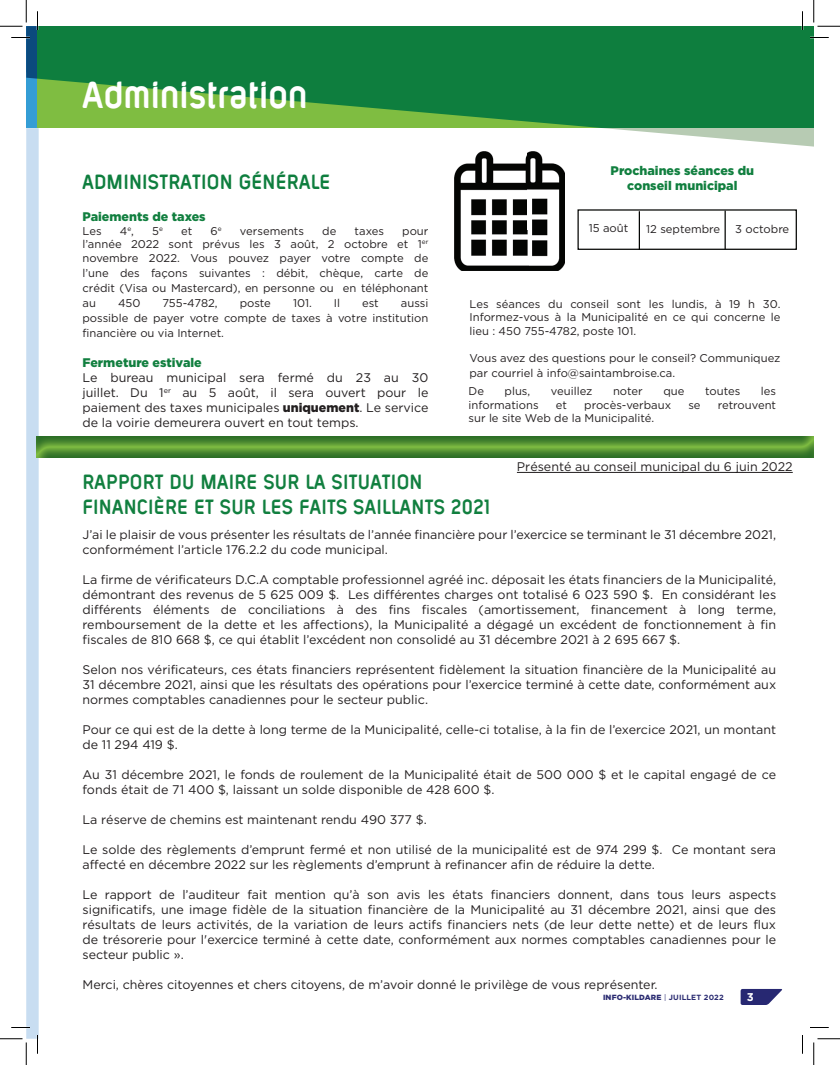
<style>
.page{position:relative;width:840px;height:1065px;background:#fff}
.page>*{position:absolute;margin:0;border:0;box-sizing:border-box;transform-origin:0 0}
.t1{font:700 condensed 41.25px "Layar Bahtera Dd W01";color:#fff}
.t2{font:700 condensed 22.5px/25px "Layar Bahtera Dd W01";letter-spacing:.01em;color:#117f3f}
.t3{font:700 condensed 22.5px "Layar Bahtera Dd W01";letter-spacing:.01em;color:#0e7e3e}
.t4{font:12.5px/15px "Gotham HTF";color:#231f20;text-align:justify}
.t5{font:900 12.5px/15px "Gotham HTF";color:#117f3f;text-align:center}
.t6{font:11.25px/15px "Gotham HTF";color:#231f20;text-align:justify}
.t7{font:700 11.25px "Gotham HTF";color:#fff}
.t8{font:900 7.5px "Gotham HTF";letter-spacing:.02em;color:#2b2c72}
.s1{font-weight:900}
.s2{font-weight:400}
.s3{font-weight:700}
</style>
<div class="page">
<div style="left:26px;top:26px;width:12px;height:102px;background:#349dd5"></div>
<img style="left:39px;top:436px;width:774px;height:22px">
<svg style="left:741px;top:989px;width:42px;height:16px"></svg>
<svg style="left:603px;top:128px;width:211px;height:19px"></svg>
<svg style="left:38px;top:26px;width:776px;height:102px;background:#248a3e"></svg>
<img style="left:454px;top:152px;width:111px;height:118px">
<div style="left:578px;top:209px;width:219px;height:41px;background:#fff;border:1px solid #040503"></div>
<hr style="left:639px;top:211px;width:1px;height:39px;background:#040503">
<hr style="left:725px;top:211px;width:1px;height:38px;background:#040503">
<hr style="left:517px;top:472px;width:276px;height:1px;background:#231f20">
<svg style="left:810px;top:37px;width:19px;height:1px"></svg>
<svg style="left:810px;top:1027px;width:19px;height:1px"></svg>
<svg style="left:802px;top:11px;width:1px;height:19px"></svg>
<svg style="left:802px;top:1035px;width:1px;height:19px"></svg>
<svg style="left:0;top:0;width:199px;height:79px"></svg>
<svg style="left:0;top:128px;width:39px;height:937px"></svg>
<svg style="left:814px;top:0;width:26px;height:27px"></svg>
<svg style="left:814px;top:1039px;width:26px;height:26px"></svg>
<h1 class="t1" style="left:82px;top:75px;width:226px">Administration</h1>
<h2 class="t3" style="left:82px;top:171px;width:250px">ADMINISTRATION GÉNÉRALE</h2>
<p class="t5" style="left:82px;top:209px;width:125px">Paiements de taxes</p>
<p class="t6" style="left:82px;top:223px;width:21px">Les</p>
<p class="t6" style="left:120px;top:223px;width:16px">4<sup>e</sup>,</p>
<p class="t6" style="left:152px;top:223px;width:12px">5<sup>e</sup></p>
<p class="t6" style="left:181px;top:223px;width:13px">et</p>
<p class="t6" style="left:211px;top:223px;width:13px">6<sup>e</sup></p>
<p class="t6" style="left:240px;top:223px;width:66px">versements</p>
<p class="t6" style="left:322px;top:223px;width:16px">de</p>
<p class="t6" style="left:355px;top:223px;width:31px">taxes</p>
<p class="t6" style="left:82px;top:224px;width:347px;line-height:13.5px;text-indent:320px">pour l’année 2022 sont prévus les 3 août, 2 octobre et 1<sup>er </sup>novembre 2022. Vous pouvez payer votre compte de</p>
<p class="t6" style="left:82px;top:265px;width:347px">l’une des façons suivantes : débit, chèque, carte de crédit (Visa ou Mastercard), en personne ou en téléphonant au</p>
<p class="t6" style="left:118px;top:295px;width:24px">450</p>
<p class="t6" style="left:163px;top:295px;width:57px">755-4782,</p>
<p class="t6" style="left:240px;top:295px;width:33px">poste</p>
<p class="t6" style="left:293px;top:295px;width:20px">101.</p>
<p class="t6" style="left:334px;top:295px;width:8px">Il</p>
<p class="t6" style="left:362px;top:295px;width:18px">est</p>
<p class="t6" style="left:82px;top:295px;width:347px;text-indent:318px">aussi possible de payer votre compte de taxes à votre institution financière ou via Internet.</p>
<p class="t5" style="left:82px;top:355px;width:121px">Fermeture estivale</p>
<p class="t4" style="left:82px;top:370px;width:347px">Le bureau municipal sera fermé du 23 au 30 juillet. Du 1<sup>er</sup> au 5 août, il sera ouvert pour le paiement des taxes municipales <span class="s1">uniquement</span>. Le service de la voirie demeurera ouvert en tout temps.</p>
<p class="t5" style="left:611px;top:163px;width:145px">Prochaines séances du conseil municipal</p>
<p class="t6" style="left:589px;top:221px;width:41px">15 août</p>
<p class="t6" style="left:646px;top:222px;width:76px">12 septembre</p>
<p class="t6" style="left:735px;top:222px;width:56px">3 octobre</p>
<p class="t6" style="left:470px;top:297px;width:312px;line-height:13.5px">Les séances du conseil sont les lundis, à 19 h 30.<br>Informez-vous à la Municipalité en ce qui concerne le lieu : 450 755-4782, poste 101.</p>
<p class="t6" style="left:470px;top:350px;width:312px">Vous avez des questions pour le conseil? Communiquez par courriel à info@saintambroise.ca.</p>
<p class="t6" style="left:469px;top:384px;width:17px">De</p>
<p class="t6" style="left:505px;top:384px;width:27px">plus,</p>
<p class="t6" style="left:551px;top:384px;width:43px">veuillez</p>
<p class="t6" style="left:613px;top:384px;width:31px">noter</p>
<p class="t6" style="left:663px;top:384px;width:23px">que</p>
<p class="t6" style="left:705px;top:384px;width:37px">toutes</p>
<p class="t6" style="left:761px;top:384px;width:17px">les</p>
<p class="t6" style="left:469px;top:397px;width:72px">informations</p>
<p class="t6" style="left:556px;top:397px;width:13px">et</p>
<p class="t6" style="left:584px;top:397px;width:89px">procès-verbaux</p>
<p class="t6" style="left:688px;top:397px;width:14px">se</p>
<p class="t6" style="left:718px;top:397px;width:60px">retrouvent</p>
<p class="t6" style="left:469px;top:411px;width:187px">sur le site Web de la Municipalité.</p>
<h2 class="t2" style="left:82px;top:469px;width:409px">RAPPORT DU MAIRE SUR LA SITUATION<br>FINANCIÈRE ET SUR LES FAITS SAILLANTS 2021</h2>
<p class="t4" style="left:517px;top:459px;width:277px">Présenté au conseil municipal du 6 juin 2022</p>
<p class="t4" style="left:82px;top:527px;width:695px">J’ai le plaisir de vous présenter les résultats de l’année financière pour l’exercice se terminant le 31 décembre 2021, conformément l’article 176.2.2 du code municipal.</p>
<p class="t4" style="left:82px;top:572px;width:695px">La firme de vérificateurs D.C.A comptable professionnel agréé inc. déposait les états financiers de la Municipalité, démontrant des revenus de 5 625 009 $. Les différentes charges ont totalisé 6 023 590 $. En considérant les différents éléments de conciliations à des fins fiscales (amortissement, financement à long terme, remboursement de la dette et les affections), la Municipalité a dégagé un excédent de fonctionnement à fin fiscales de 810 668 $, ce qui établit l’excédent non consolidé au 31 décembre 2021 à 2 695 667 $.</p>
<p class="t4" style="left:82px;top:662px;width:695px">Selon nos vérificateurs, ces états financiers représentent fidèlement la situation financière de la Municipalité au 31 décembre 2021, ainsi que les résultats des opérations pour l’exercice terminé à cette date, conformément aux normes comptables canadiennes pour le secteur public.</p>
<p class="t4" style="left:82px;top:722px;width:695px">Pour ce qui est de la dette à long terme de la Municipalité, celle-ci totalise, à la fin de l’exercice 2021, un montant de 11 294 419 $.</p>
<p class="t4" style="left:82px;top:767px;width:695px">Au 31 décembre 2021, le fonds de roulement de la Municipalité était de 500 000 $ et le capital engagé de ce fonds était de 71 400 $, laissant un solde disponible de 428 600 $.</p>
<p class="t4" style="left:82px;top:812px;width:346px">La réserve de chemins est maintenant rendu 490 377 $.</p>
<p class="t4" style="left:82px;top:842px;width:695px">Le solde des règlements d’emprunt fermé et non utilisé de la municipalité est de 974 299 $. Ce montant sera affecté en décembre 2022 sur les règlements d’emprunt à refinancer afin de réduire la dette.</p>
<p class="t4" style="left:82px;top:887px;width:695px">Le rapport de l’auditeur fait mention qu’à son avis les états financiers donnent, dans tous leurs aspects significatifs, une image fidèle de la situation financière de la Municipalité au 31 décembre 2021, ainsi que des résultats de leurs activités, de la variation de leurs actifs financiers nets (de leur dette nette) et de leurs flux de trésorerie pour l'exercice terminé à cette date, conformément aux normes comptables canadiennes pour le secteur public ».</p>
<p class="t4" style="left:82px;top:977px;width:577px">Merci, chères citoyennes et chers citoyens, de m’avoir donné le privilège de vous représenter.</p>
<p class="t8" style="left:603px;top:993px;width:122px">INFO-KILDARE <span class="s2">|</span> <span class="s3">JUILLET 2022</span></p>
<p class="t7" style="left:747px;top:991px;width:8px">3</p>
</div>
